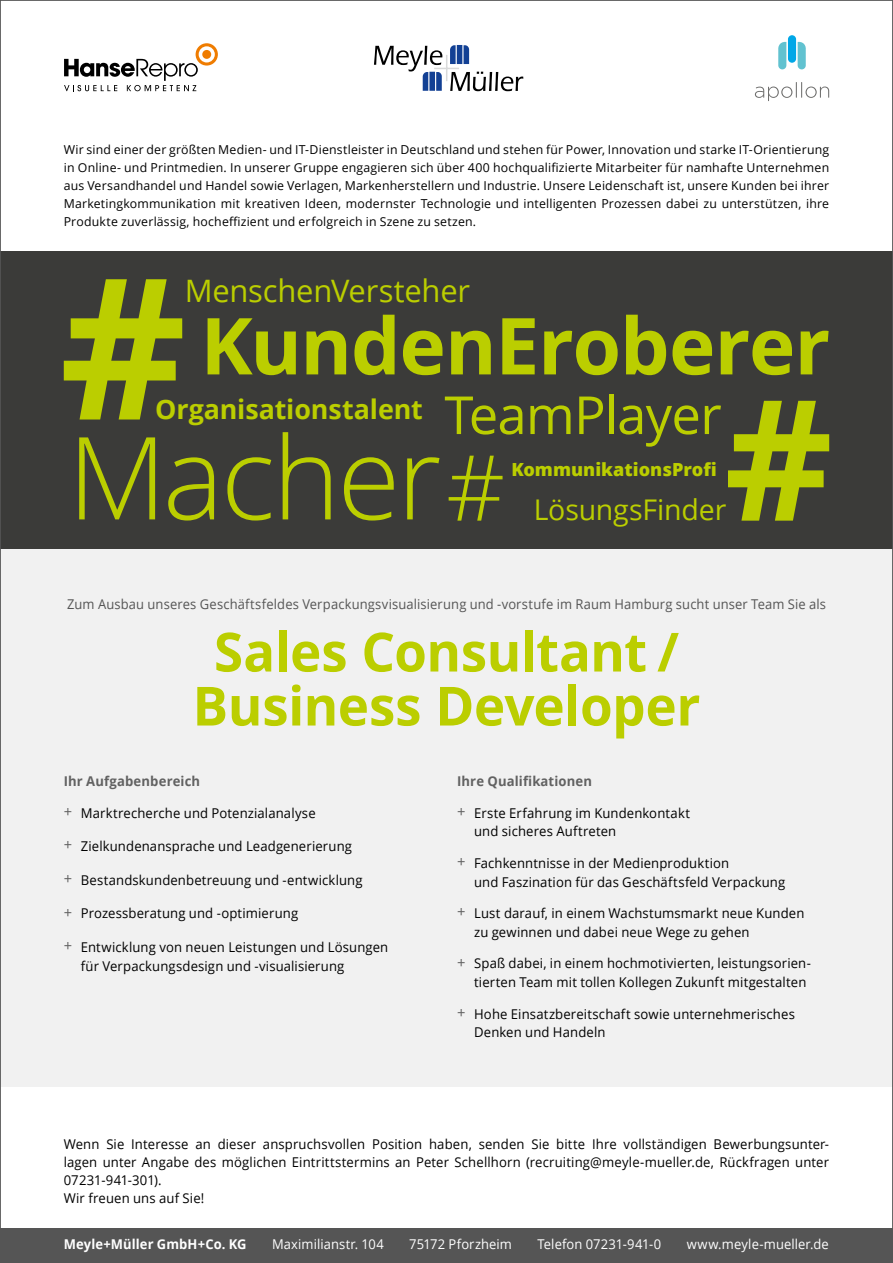
<style>
.page{position:relative;width:893px;height:1263px;background:#fff}
.page>*{position:absolute;margin:0;border:0;box-sizing:border-box;transform-origin:0 0}
.t1{font:300 114.9px "Open Sans";letter-spacing:-.025em;color:#bbce00}
.t2{font:700 78.6px "Open Sans";letter-spacing:-.015em;color:#bbce00}
.t3{font:700 54px/54px "Open Sans";letter-spacing:-.01em;color:#bbce00;text-align:center}
.t4{font:52.5px "Open Sans";letter-spacing:-.015em;color:#bbce00}
.t5{font:30.9px "Open Sans";letter-spacing:-.005em;color:#bbce00}
.t6{font:28.5px "Open Sans";letter-spacing:-.005em;color:#bbce00}
.t7{font:700 26.85px "Open Sans";letter-spacing:-.005em;color:#bbce00}
.t8{font:800 18px "Open Sans";color:#bbce00}
.t9{font:13.5px/18.8px "Open Sans";letter-spacing:.01em;color:#000}
.t10{font:13.5px "Open Sans";letter-spacing:.01em;color:#555;scale:.96 1}
.t11{font:13.5px "Open Sans";letter-spacing:.01em;color:#fff;scale:.96 1}
.t12{font:700 13.5px "Open Sans";letter-spacing:.01em;color:#626262}
.t13{font:700 13.5px "Open Sans";letter-spacing:.01em;color:#fff;scale:.96 1}
.t14{font:12.3px/18px "Open Sans";letter-spacing:.015em;color:#000;text-align:justify}
.s1{font-size:15px;color:#626262}
</style>
<div class="page">
<div style="left:1px;top:453px;width:892px;height:633px;background:#f1f1f1"></div>
<div style="left:0;top:1228px;width:893px;height:35px;background:#555"></div>
<div style="left:0;top:251px;width:893px;height:298px;background:#3b3b39"></div>
<svg style="left:449px;top:456px;width:54px;height:65px"></svg>
<svg style="left:64px;top:279px;width:118px;height:140px"></svg>
<svg style="left:728px;top:401px;width:101px;height:120px"></svg>
<svg style="left:64px;top:43px;width:154px;height:48px"></svg>
<div style="left:202px;top:50px;width:9px;height:9px;background:#ef7c00;border-radius:50%"></div>
<svg style="left:374px;top:45px;width:149px;height:46px"></svg>
<svg style="left:755px;top:82px;width:74px;height:19px"></svg>
<div style="left:788px;top:35px;width:8px;height:28px;background:#00a7e7;border-radius:4px"></div>
<svg style="left:778px;top:42px;width:8px;height:27px"></svg>
<svg style="left:798px;top:42px;width:8px;height:27px"></svg>
<p class="t14" style="left:64px;top:140px;width:767px">Wir sind einer der größten Medien- und IT-Dienstleister in Deutschland und stehen für Power, Innovation und starke IT-Orientierung in Online- und Printmedien. In unserer Gruppe engagieren sich über 400 hochqualifizierte Mitarbeiter für namhafte Unternehmen aus Versandhandel und Handel sowie Verlagen, Markenherstellern und Industrie. Unsere Leidenschaft ist, unsere Kunden bei ihrer Marketingkommunikation mit kreativen Ideen, modernster Technologie und intelligenten Prozessen dabei zu unterstützen, ihre Produkte zuverlässig, hocheffizient und erfolgreich in Szene zu setzen.</p>
<h3 class="t5" style="left:185px;top:269px;width:287px">MenschenVersteher</h3>
<h2 class="t2" style="left:200px;top:290px;width:631px">KundenEroberer</h2>
<h3 class="t4" style="left:444px;top:379px;width:279px">TeamPlayer</h3>
<h3 class="t7" style="left:155px;top:390px;width:269px">Organisationstalent</h3>
<h1 class="t1" style="left:68px;top:399px;width:376px">Macher</h1>
<h3 class="t8" style="left:511px;top:455px;width:207px">KommunikationsProfi</h3>
<h3 class="t6" style="left:534px;top:491px;width:194px">LösungsFinder</h3>
<p class="t10" style="left:67px;top:594px;width:792px">Zum Ausbau unseres Geschäftsfeldes Verpackungsvisualisierung und -vorstufe im Raum Hamburg sucht unser Team Sie als</p>
<h3 class="t3" style="left:193px;top:623px;width:509px">Sales Consultant /<br>Business Developer</h3>
<p class="t12" style="left:64px;top:772px;width:138px">Ihr Aufgabenbereich</p>
<p class="t9" style="left:64px;top:803px;width:253px"><span class="s1">+</span> Marktrecherche und Potenzialanalyse</p>
<p class="t9" style="left:64px;top:836px;width:290px"><span class="s1">+</span> Zielkundenansprache und Leadgenerierung</p>
<p class="t9" style="left:64px;top:870px;width:300px"><span class="s1">+</span> Bestandskundenbetreuung und -entwicklung</p>
<p class="t9" style="left:64px;top:904px;width:236px"><span class="s1">+</span> Prozessberatung und -optimierung</p>
<p class="t9" style="left:81px;top:937px;width:309px;text-indent:-17px"><span class="s1">+</span> Entwicklung von neuen Leistungen und Lösungen für Verpackungsdesign und -visualisierung</p>
<p class="t12" style="left:457px;top:772px;width:136px">Ihre Qualifikationen</p>
<p class="t9" style="left:474px;top:803px;width:217px;text-indent:-17px"><span class="s1">+</span> Erste Erfahrung im Kundenkontakt und sicheres Auftreten</p>
<p class="t9" style="left:474px;top:853px;width:313px;text-indent:-17px"><span class="s1">+</span> Fachkenntnisse in der Medienproduktion<br>und Faszination für das Geschäftsfeld Verpackung</p>
<p class="t9" style="left:474px;top:903px;width:332px;text-indent:-17px"><span class="s1">+</span> Lust darauf, in einem Wachstumsmarkt neue Kunden zu gewinnen und dabei neue Wege zu gehen</p>
<p class="t9" style="left:474px;top:954px;width:338px;text-indent:-17px"><span class="s1">+</span> Spaß dabei, in einem hochmotivierten, leistungsorien&shy;tierten Team mit tollen Kollegen Zukunft mitgestalten</p>
<p class="t9" style="left:474px;top:1004px;width:322px;text-indent:-17px"><span class="s1">+</span> Hohe Einsatzbereitschaft sowie unternehmerisches<br>Denken und Handeln</p>
<p class="t9" style="left:64px;top:1135px;width:767px;line-height:18px">Wenn Sie Interesse an dieser anspruchsvollen Position haben, senden Sie bitte Ihre vollständigen Bewerbungsunter&shy;lagen unter Angabe des möglichen Eintrittstermins an Peter Schellhorn (recruiting@meyle-mueller.de, Rückfragen unter 07231-941-301).<br>Wir freuen uns auf Sie!</p>
<p class="t13" style="left:64px;top:1235px;width:192px">Meyle+Müller GmbH+Co. KG</p>
<p class="t11" style="left:272px;top:1235px;width:118px">Maximilianstr. 104</p>
<p class="t11" style="left:409px;top:1235px;width:108px">75172 Pforzheim</p>
<p class="t11" style="left:537px;top:1235px;width:130px">Telefon 07231-941-0</p>
<p class="t11" style="left:687px;top:1235px;width:149px">www.meyle-mueller.de</p>
</div>
